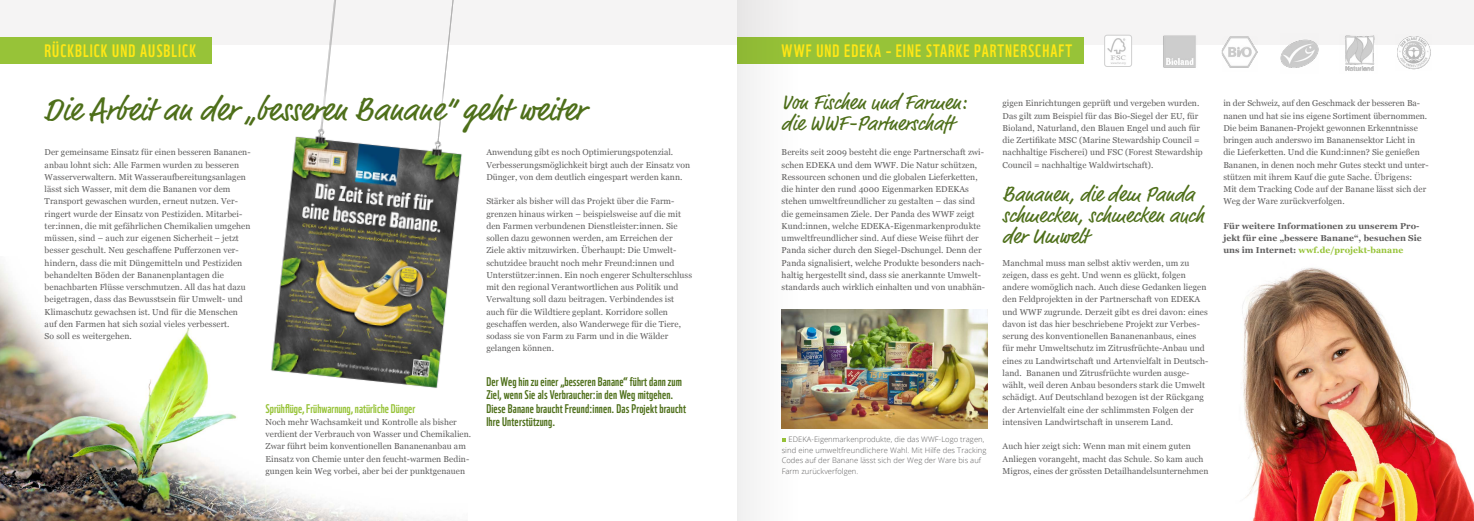
<style>
.page{position:relative;width:1474px;height:521px;background:#fff}
.page>*{position:absolute;margin:0;border:0;box-sizing:border-box;transform-origin:0 0}
.t1{font:32.38px "Market Web";color:#4e6f1a}
.t2{font:21px/21px "Market Web";color:#4e6f1a}
.t3{font:17.5px "WWF";letter-spacing:.06em;color:#ffe716}
.t4{font:12.25px/13.1px "WWF";letter-spacing:.01em;color:#4e6f1a}
.t5{font:12.25px "WWF";color:#97c338}
.t6{font:8.58px/12.2px "Georgia";letter-spacing:.01em;color:#5f5e5e}
.t7{font:700 8.58px/12.2px "Georgia";letter-spacing:.005em;color:#5f5e5e}
.t8{font:300 7.61px/10.5px "Open Sans";letter-spacing:.005em;color:#5f5e5e}
.s1{color:#97c338}
</style>
<div class="page">
<img style="left:1242px;top:267px;width:231px;height:254px">
<img style="left:0;top:264px;width:440px;height:257px">
<div style="left:0;top:0;width:737px;height:45px;background:#f5f4f4"></div>
<div style="left:737px;top:0;width:736px;height:45px;background:#f5f4f4"></div>
<img style="left:797px;top:309px;width:190px;height:119px">
<img style="left:242px;top:0;width:220px;height:407px">
<div style="left:0;top:38px;width:212px;height:26px;background:#97c338"></div>
<div style="left:737px;top:38px;width:346px;height:26px;background:#97c338"></div>
<div style="left:310px;top:91px;width:148px;height:31px;background:#fff"></div>
<img style="left:1106px;top:35px;width:25px;height:30px">
<div style="left:1104px;top:35px;width:27px;height:32px;border:1px solid #d0d0d0;border-radius:3px"></div>
<img style="left:1221px;top:36px;width:37px;height:32px">
<img style="left:1163px;top:35px;width:33px;height:33px">
<img style="left:1345px;top:35px;width:30px;height:36px">
<img style="left:1280px;top:39px;width:38px;height:29px">
<img style="left:1397px;top:36px;width:33px;height:34px">
<svg style="left:737px;top:0;width:60px;height:521px"></svg>
<h3 class="t3" style="left:45px;top:37px;width:153px">RÜCKBLICK UND AUSBLICK</h3>
<h3 class="t3" style="left:781px;top:37px;width:292px">WWF UND EDEKA – EINE STARKE PARTNERSCHAFT</h3>
<h1 class="t1" style="left:44px;top:90px;width:542px">Die Arbeit an der „besseren Banane“ geht weiter</h1>
<p class="t6" style="left:45px;top:146px;width:207px">Der gemeinsame Einsatz für einen besseren Bananen&shy;anbau lohnt sich: Alle Farmen wurden zu besseren Wasserverwaltern. Mit Wasseraufbereitungsanlagen lässt sich Wasser, mit dem die Bananen vor dem Transport gewaschen wurden, erneut nutzen. Ver&shy;ringert wurde der Einsatz von Pestiziden. Mitarbei&shy;ter:innen, die mit gefährlichen Chemikalien umgehen müssen, sind – auch zur eigenen Sicherheit – jetzt besser geschult. Neu geschaffene Pufferzonen ver&shy;hindern, dass die mit Düngemitteln und Pestiziden behandelten Böden der Bananenplantagen die benachbarten Flüsse verschmutzen. All das hat dazu beigetragen, dass das Bewusstsein für Umwelt- und Klimaschutz gewachsen ist. Und für die Menschen auf den Farmen hat sich sozial vieles verbessert.<br>So soll es weitergehen.</p>
<h3 class="t5" style="left:265px;top:399px;width:151px">Sprühflüge, Frühwarnung, natürliche Dünger</h3>
<p class="t6" style="left:265px;top:415px;width:207px">Noch mehr Wachsamkeit und Kontrolle als bisher verdient der Verbrauch von Wasser und Chemikalien.<br>Zwar führt beim konventionellen Bananenanbau am Einsatz von Chemie unter den feucht-warmen Bedin&shy;gungen kein Weg vorbei, aber bei der punktgenauen</p>
<p class="t6" style="left:486px;top:146px;width:205px">Anwendung gibt es noch Optimierungspotenzial.<br>Verbesserungsmöglichkeit birgt auch der Einsatz von<br>Dünger, von dem deutlich eingespart werden kann.</p>
<p class="t6" style="left:486px;top:195px;width:207px">Stärker als bisher will das Projekt über die Farm&shy;grenzen hinaus wirken – beispielsweise auf die mit den Farmen verbundenen Dienstleister:innen. Sie sollen dazu gewonnen werden, am Erreichen der Ziele aktiv mitzuwirken. Überhaupt: Die Umwelt&shy;schutzidee braucht noch mehr Freund:innen und Unterstützer:innen. Ein noch engerer Schulterschluss mit den regional Verantwortlichen aus Politik und Verwaltung soll dazu beitragen. Verbindendes ist auch für die Wildtiere geplant. Korridore sollen geschaffen werden, also Wanderwege für die Tiere, sodass sie von Farm zu Farm und in die Wälder gelangen können.</p>
<h3 class="t4" style="left:486px;top:374px;width:201px">Der Weg hin zu einer „besseren Banane“ führt dann zum Ziel, wenn Sie als Verbraucher:in den Weg mitgehen.<br>Diese Banane braucht Freund:innen. Das Projekt braucht Ihre Unterstützung.</h3>
<h2 class="t2" style="left:781px;top:94px;width:186px">Von Fischen und Farmen: die WWF-Partnerschaft</h2>
<p class="t6" style="left:781px;top:146px;width:205px">Bereits seit 2009 besteht die enge Partnerschaft zwi&shy;schen EDEKA und dem WWF. Die Natur schützen, Ressourcen schonen und die globalen Lieferketten, die hinter den rund 4000 Eigenmarken EDEKAs stehen umweltfreundlicher zu gestalten – das sind die gemeinsamen Ziele. Der Panda des WWF zeigt Kund:innen, welche EDEKA-Eigenmarkenprodukte umweltfreundlicher sind. Auf diese Weise führt der Panda sicher durch den Siegel-Dschungel. Denn der Panda signalisiert, welche Produkte besonders nach&shy;haltig hergestellt sind, dass sie anerkannte Umwelt&shy;standards auch wirklich einhalten und von unabhän-</p>
<p class="t8" style="left:781px;top:434px;width:206px;text-indent:7px">EDEKA-Eigenmarkenprodukte, die das WWF-Logo tragen, sind eine umweltfreundlichere Wahl. Mit Hilfe des Tracking Codes auf der Banane lässt sich der Weg der Ware bis auf Farm zurückverfolgen.</p>
<p class="t6" style="left:1002px;top:97px;width:202px">gigen Einrichtungen geprüft und vergeben wurden.<br>Das gilt zum Beispiel für das Bio-Siegel der EU, für Bioland, Naturland, den Blauen Engel und auch für die Zertifikate MSC (Marine Stewardship Council = nachhaltige Fischerei) und FSC (Forest Stewardship Council = nachhaltige Waldwirtschaft).</p>
<h2 class="t2" style="left:1002px;top:185px;width:203px">Bananen, die dem Panda schmecken, schmecken auch der Umwelt</h2>
<p class="t6" style="left:1002px;top:256px;width:207px">Manchmal muss man selbst aktiv werden, um zu zeigen, dass es geht. Und wenn es glückt, folgen andere womöglich nach. Auch diese Gedanken liegen den Feldprojekten in der Partnerschaft von EDEKA und WWF zugrunde. Derzeit gibt es drei davon: eines davon ist das hier beschriebene Projekt zur Verbes&shy;serung des konventionellen Bananenanbaus, eines für mehr Umweltschutz im Zitrusfrüchte-Anbau und eines zu Landwirtschaft und Artenvielfalt in Deutsch&shy;land. Bananen und Zitrusfrüchte wurden ausge&shy;wählt, weil deren Anbau besonders stark die Umwelt schädigt. Auf Deutschland bezogen ist der Rückgang der Artenvielfalt eine der schlimmsten Folgen der intensiven Landwirtschaft in unserem Land.</p>
<p class="t6" style="left:1002px;top:440px;width:207px">Auch hier zeigt sich: Wenn man mit einem guten<br>Anliegen vorangeht, macht das Schule. So kam auch<br>Migros, eines der grössten Detailhandelsunternehmen</p>
<p class="t6" style="left:1223px;top:97px;width:207px">in der Schweiz, auf den Geschmack der besseren Ba&shy;nanen und hat sie ins eigene Sortiment übernommen.<br>Die beim Bananen-Projekt gewonnen Erkenntnisse bringen auch anderswo im Bananensektor Licht in die Lieferketten. Und die Kund:innen? Sie genießen Bananen, in denen noch mehr Gutes steckt und unter&shy;stützen mit ihrem Kauf die gute Sache. Übrigens:<br>Mit dem Tracking Code auf der Banane lässt sich der Weg der Ware zurückverfolgen.</p>
<p class="t7" style="left:1223px;top:219px;width:200px">Für weitere Informationen zu unserem Pro&shy;jekt für eine „bessere Banane“, besuchen Sie uns im Internet: <span class="s1">wwf.de/projekt-banane</span></p>
</div>
